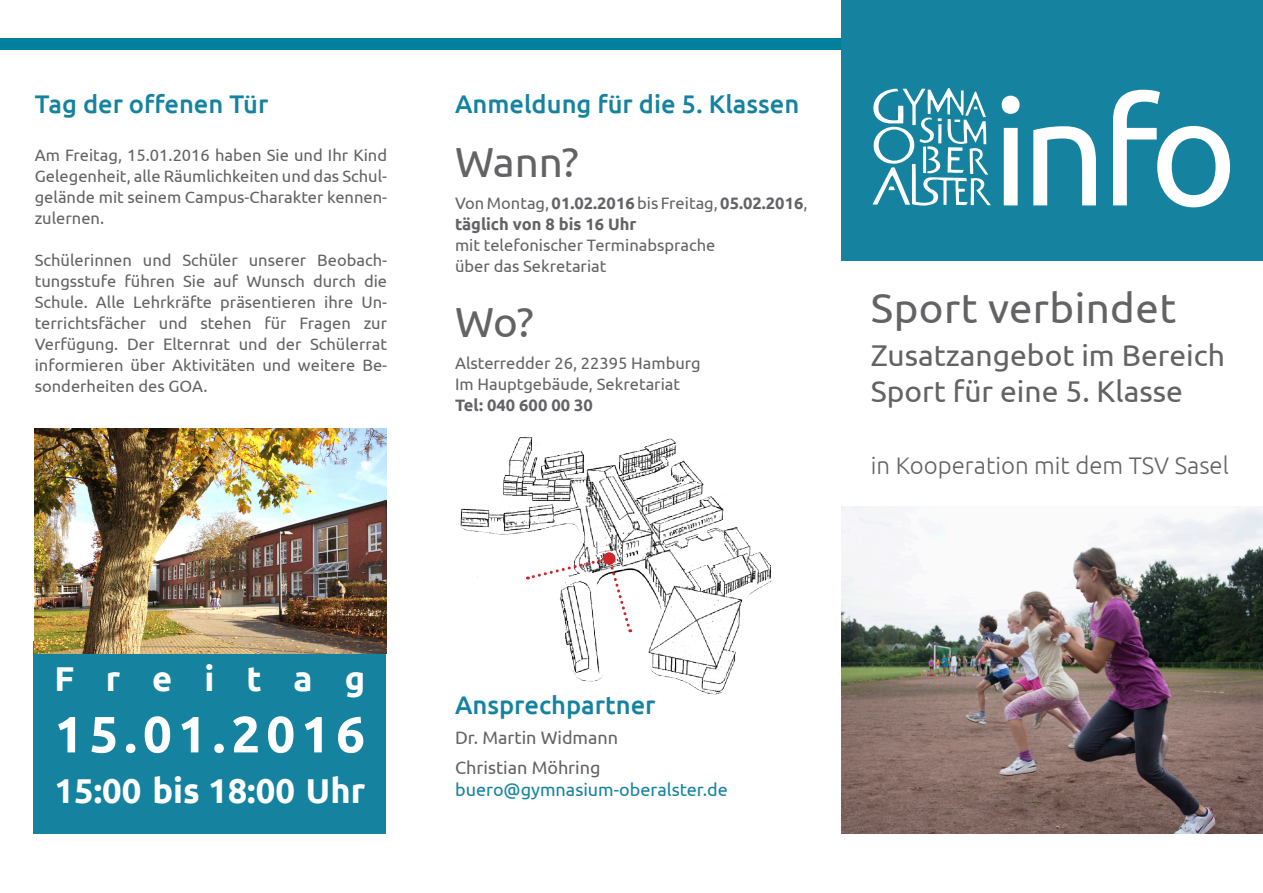
<style>
.page{position:relative;width:1263px;height:893px;background:#fff}
.page>*{position:absolute;margin:0;border:0;box-sizing:border-box;transform-origin:0 0}
.t1{font:700 51px "Ubuntu";letter-spacing:.115em;color:#fff}
.t2{font:42px "Ubuntu";letter-spacing:.01em;color:#636366}
.t3{font:700 34.5px "Ubuntu";color:#fff}
.t4{font:700 34.5px "Ubuntu";letter-spacing:.925em;color:#fff}
.t5{font:30px/36px "Ubuntu";color:#636366}
.t6{font:500 25.5px "Ubuntu";color:#1583a0}
.t7{font:300 24px "Ubuntu";color:#636366}
.t8{font:18px "Ubuntu";color:#636366}
.t9{font:18px "Ubuntu";color:#1583a0}
.t10{font:16.5px/21px "Ubuntu";color:#636366;text-align:justify}
.t11{font:700 16.5px "Ubuntu";color:#636366}
.s1{font-weight:700}
</style>
<div class="page">
<div style="left:34px;top:641px;width:352px;height:192px;background:#1583a0"></div>
<img style="left:460px;top:436px;width:312px;height:259px">
<div style="left:0;top:38px;width:1263px;height:12px;background:#00809c"></div>
<div style="left:841px;top:0;width:422px;height:261px;background:#1583a0"></div>
<svg style="left:872px;top:88px;width:119px;height:118px"></svg>
<svg style="left:1002px;top:96px;width:17px;height:109px"></svg>
<svg style="left:1033px;top:126px;width:63px;height:79px"></svg>
<svg style="left:1113px;top:90px;width:117px;height:117px"></svg>
<svg style="left:527px;top:556px;width:105px;height:76px"></svg>
<div style="left:603px;top:552px;width:12px;height:12px;background:#d1232a;border-radius:50%"></div>
<img style="left:35px;top:428px;width:352px;height:226px">
<img style="left:842px;top:506px;width:421px;height:327px">
<p class="t6" style="left:35px;top:88px;width:235px">Tag der offenen Tür</p>
<p class="t10" style="left:35px;top:144px;width:354px">Am Freitag, 15.01.2016 haben Sie und Ihr Kind Gelegenheit, alle Räumlichkeiten und das Schul&shy;gelände mit seinem Campus-Charakter kennen&shy;zulernen.</p>
<p class="t10" style="left:35px;top:249px;width:354px">Schülerinnen und Schüler unserer Beobach&shy;tungsstufe führen Sie auf Wunsch durch die Schule. Alle Lehrkräfte präsentieren ihre Un&shy;terrichtsfächer und stehen für Fragen zur Verfügung. Der Elternrat und der Schülerrat informieren über Aktivitäten und weitere Be&shy;sonderheiten des GOA.</p>
<p class="t6" style="left:455px;top:88px;width:346px">Anmeldung für die 5. Klassen</p>
<p class="t2" style="left:455px;top:137px;width:125px">Wann?</p>
<p class="t10" style="left:455px;top:192px;width:354px">Von Montag, <span class="s1">01.02.2016</span> bis Freitag, <span class="s1">05.02.2016</span>,</p>
<p class="t11" style="left:455px;top:214px;width:183px">täglich von 8 bis 16 Uhr</p>
<p class="t10" style="left:455px;top:234px;width:262px">mit telefonischer Terminabsprache</p>
<p class="t10" style="left:455px;top:255px;width:153px">über das Sekretariat</p>
<p class="t2" style="left:455px;top:297px;width:80px">Wo?</p>
<p class="t10" style="left:455px;top:352px;width:247px">Alsterredder 26, 22395 Hamburg</p>
<p class="t10" style="left:455px;top:373px;width:226px">Im Hauptgebäude, Sekretariat<br><span class="s1">Tel: 040 600 00 30</span></p>
<p class="t2" style="left:871px;top:282px;width:307px">Sport verbindet</p>
<p class="t5" style="left:871px;top:337px;width:355px">Zusatzangebot im Bereich<br>Sport für eine 5. Klasse</p>
<p class="t7" style="left:871px;top:451px;width:359px">in Kooperation mit dem TSV Sasel</p>
<p class="t4" style="left:55px;top:658px;width:312px">Freitag</p>
<p class="t1" style="left:55px;top:703px;width:312px">15.01.2016</p>
<p class="t3" style="left:55px;top:770px;width:312px">15:00 bis 18:00 Uhr</p>
<p class="t6" style="left:455px;top:688px;width:202px">Ansprechpartner</p>
<p class="t8" style="left:455px;top:726px;width:165px">Dr. Martin Widmann</p>
<p class="t8" style="left:455px;top:756px;width:147px">Christian Möhring</p>
<p class="t9" style="left:455px;top:779px;width:274px">buero@gymnasium-oberalster.de</p>
</div>
